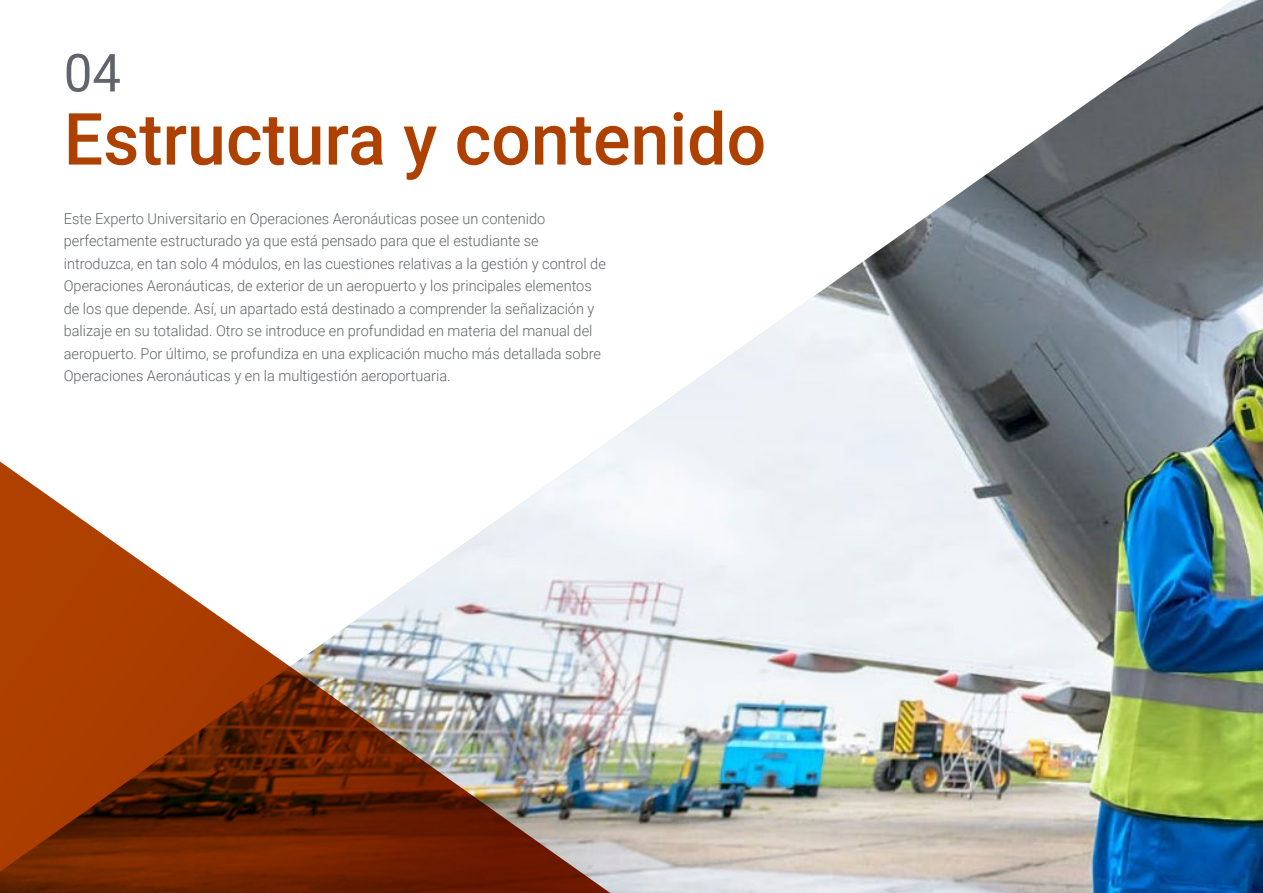
<style>
.page{position:relative;width:1263px;height:893px;background:#fff}
.page>*{position:absolute;margin:0;border:0;box-sizing:border-box;transform-origin:0 0}
.t1{font:500 72px "Roboto";color:#ae4000}
.t2{font:52.5px "Roboto";color:#61646a}
.t3{font:300 15px/22.5px "Roboto";color:#61646a}
</style>
<div class="page">
<img style="left:602px;top:0;width:661px;height:893px">
<svg style="left:0;top:446px;width:640px;height:447px"></svg>
<h2 class="t2" style="left:64px;top:36px;width:59px">04</h2>
<h1 class="t1" style="left:64px;top:89px;width:704px">Estructura y contenido</h1>
<p class="t3" style="left:64px;top:207px;width:544px">Este Experto Universitario en Operaciones Aeronáuticas posee un contenido perfectamente estructurado ya que está pensado para que el estudiante se introduzca, en tan solo 4 módulos, en las cuestiones relativas a la gestión y control de Operaciones Aeronáuticas, de exterior de un aeropuerto y los principales elementos de los que depende. Así, un apartado está destinado a comprender la señalización y balizaje en su totalidad. Otro se introduce en profundidad en materia del manual del aeropuerto. Por último, se profundiza en una explicación mucho más detallada sobre Operaciones Aeronáuticas y en la multigestión aeroportuaria.</p>
</div>
